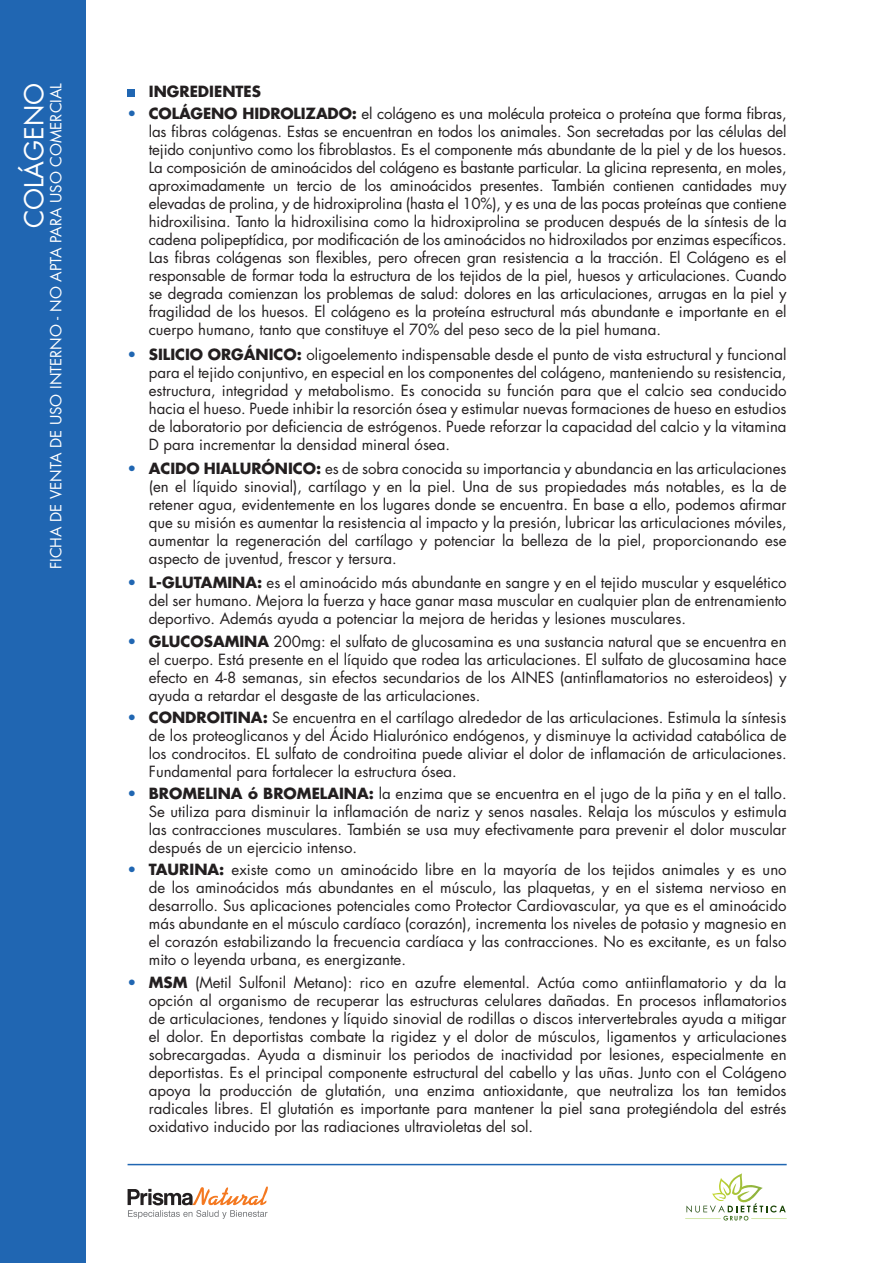
<style>
.page{position:relative;width:893px;height:1263px;background:#fff}
.page>*{position:absolute;margin:0;border:0;box-sizing:border-box;transform-origin:0 0}
.t1{font:25.5px "Futura LT";color:#fff}
.t2{font:15px/18px "Futura LT";color:#231f20;text-align:justify}
.t3{font:15px "Futura LT";color:#fff}
.t4{font:700 15px "Futura LT";color:#231f20}
.s1{color:#2066b2}
.s2{font-weight:700}
</style>
<div class="page">
<svg style="left:128px;top:1186px;width:140px;height:33px"></svg>
<img style="left:712px;top:1173px;width:51px;height:30px">
<hr style="left:751px;top:1218px;width:36px;height:1px;background:#99ca3b">
<hr style="left:685px;top:1218px;width:36px;height:1px;background:#99ca3b">
<svg style="left:686px;top:1203px;width:100px;height:17px"></svg>
<hr style="left:128px;top:1164px;width:659px;height:1px;background:#2066b2">
<div style="left:0;top:0;width:85px;height:1263px;background:#2066b2"></div>
<div style="left:128px;top:90px;width:7px;height:7px;background:#2066b2"></div>
<h1 class="t1" style="left:18px;top:228px;width:147px;rotate:-90deg">COLÁGENO</h1>
<p class="t3" style="left:46px;top:569px;width:488px;rotate:-90deg">FICHA DE VENTA DE USO INTERNO - NO APTA PARA USO COMERCIAL</p>
<p class="t4" style="left:149px;top:81px;width:114px">INGREDIENTES</p>
<p class="t2" style="left:149px;top:105px;width:639px;text-indent:-21px"><span class="s1">•</span> <span class="s2">COLÁGENO HIDROLIZADO:</span> el colágeno es una molécula proteica o proteína que forma fibras, las fibras colágenas. Estas se encuentran en todos los animales. Son secretadas por las células del tejido conjuntivo como los fibroblastos. Es el componente más abundante de la piel y de los huesos.<br>La composición de aminoácidos del colágeno es bastante particular. La glicina representa, en moles, aproximadamente un tercio de los aminoácidos presentes. También contienen cantidades muy elevadas de prolina, y de hidroxiprolina (hasta el 10%), y es una de las pocas proteínas que contiene hidroxilisina. Tanto la hidroxilisina como la hidroxiprolina se producen después de la síntesis de la cadena polipeptídica, por modificación de los aminoácidos no hidroxilados por enzimas específicos.<br>Las fibras colágenas son flexibles, pero ofrecen gran resistencia a la tracción. El Colágeno es el responsable de formar toda la estructura de los tejidos de la piel, huesos y articulaciones. Cuando se degrada comienzan los problemas de salud: dolores en las articulaciones, arrugas en la piel y fragilidad de los huesos. El colágeno es la proteína estructural más abundante e importante en el cuerpo humano, tanto que constituye el 70% del peso seco de la piel humana.</p>
<p class="t2" style="left:149px;top:345px;width:639px;text-indent:-21px"><span class="s1">•</span> <span class="s2">SILICIO ORGÁNICO:</span> oligoelemento indispensable desde el punto de vista estructural y funcional para el tejido conjuntivo, en especial en los componentes del colágeno, manteniendo su resistencia, estructura, integridad y metabolismo. Es conocida su función para que el calcio sea conducido hacia el hueso. Puede inhibir la resorción ósea y estimular nuevas formaciones de hueso en estudios de laboratorio por deficiencia de estrógenos. Puede reforzar la capacidad del calcio y la vitamina D para incrementar la densidad mineral ósea.</p>
<p class="t2" style="left:149px;top:460px;width:639px;text-indent:-21px"><span class="s1">•</span> <span class="s2">ACIDO HIALURÓNICO:</span> es de sobra conocida su importancia y abundancia en las articulaciones (en el líquido sinovial), cartílago y en la piel. Una de sus propiedades más notables, es la de retener agua, evidentemente en los lugares donde se encuentra. En base a ello, podemos afirmar que su misión es aumentar la resistencia al impacto y la presión, lubricar las articulaciones móviles, aumentar la regeneración del cartílago y potenciar la belleza de la piel, proporcionando ese aspecto de juventud, frescor y tersura.</p>
<p class="t2" style="left:149px;top:574px;width:639px;text-indent:-21px"><span class="s1">•</span> <span class="s2">L-GLUTAMINA:</span> es el aminoácido más abundante en sangre y en el tejido muscular y esquelético del ser humano. Mejora la fuerza y hace ganar masa muscular en cualquier plan de entrenamiento deportivo. Además ayuda a potenciar la mejora de heridas y lesiones musculares.</p>
<p class="t2" style="left:149px;top:632px;width:639px;text-indent:-21px"><span class="s1">•</span> <span class="s2">GLUCOSAMINA</span> 200mg: el sulfato de glucosamina es una sustancia natural que se encuentra en el cuerpo. Está presente en el líquido que rodea las articulaciones. El sulfato de glucosamina hace efecto en 4-8 semanas, sin efectos secundarios de los AINES (antinflamatorios no esteroideos) y ayuda a retardar el desgaste de las articulaciones.</p>
<p class="t2" style="left:149px;top:709px;width:639px;text-indent:-21px"><span class="s1">•</span> <span class="s2">CONDROITINA:</span> Se encuentra en el cartílago alrededor de las articulaciones. Estimula la síntesis de los proteoglicanos y del Ácido Hialurónico endógenos, y disminuye la actividad catabólica de los condrocitos. EL sulfato de condroitina puede aliviar el dolor de inflamación de articulaciones.<br>Fundamental para fortalecer la estructura ósea.</p>
<p class="t2" style="left:149px;top:785px;width:639px;text-indent:-21px"><span class="s1">•</span> <span class="s2">BROMELINA ó BROMELAINA:</span> la enzima que se encuentra en el jugo de la piña y en el tallo.<br>Se utiliza para disminuir la inflamación de nariz y senos nasales. Relaja los músculos y estimula las contracciones musculares. También se usa muy efectivamente para prevenir el dolor muscular después de un ejercicio intenso.</p>
<p class="t2" style="left:149px;top:861px;width:639px;text-indent:-21px"><span class="s1">•</span> <span class="s2">TAURINA:</span> existe como un aminoácido libre en la mayoría de los tejidos animales y es uno de los aminoácidos más abundantes en el músculo, las plaquetas, y en el sistema nervioso en desarrollo. Sus aplicaciones potenciales como Protector Cardiovascular, ya que es el aminoácido más abundante en el músculo cardíaco (corazón), incrementa los niveles de potasio y magnesio en el corazón estabilizando la frecuencia cardíaca y las contracciones. No es excitante, es un falso mito o leyenda urbana, es energizante.</p>
<p class="t2" style="left:149px;top:973px;width:639px;text-indent:-21px"><span class="s1">•</span> <span class="s2">MSM</span> (Metil Sulfonil Metano): rico en azufre elemental. Actúa como antiinflamatorio y da la opción al organismo de recuperar las estructuras celulares dañadas. En procesos inflamatorios de articulaciones, tendones y líquido sinovial de rodillas o discos intervertebrales ayuda a mitigar el dolor. En deportistas combate la rigidez y el dolor de músculos, ligamentos y articulaciones sobrecargadas. Ayuda a disminuir los periodos de inactividad por lesiones, especialmente en deportistas. Es el principal componente estructural del cabello y las uñas. Junto con el Colágeno apoya la producción de glutatión, una enzima antioxidante, que neutraliza los tan temidos radicales libres. El glutatión es importante para mantener la piel sana protegiéndola del estrés oxidativo inducido por las radiaciones ultravioletas del sol.</p>
</div>
